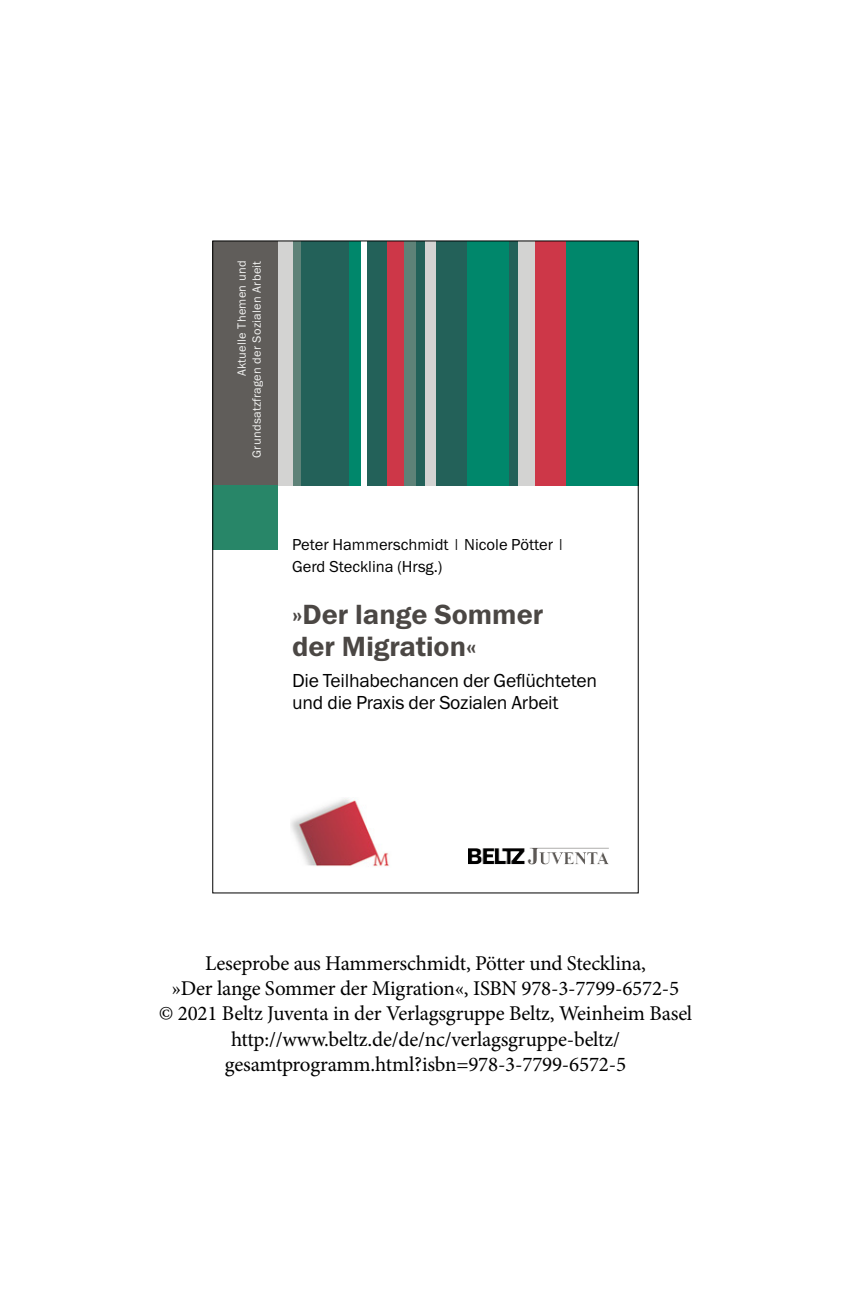
<style>
.page{position:relative;width:851px;height:1304px;background:#fff}
.page>*{position:absolute;margin:0;border:0;box-sizing:border-box;transform-origin:0 0}
.t1{font:28px/32px "Franklin Gothic Demi ITC";color:#4b4744}
.B_Ueberschrift_4{font:21px/25.2px "Minion Pro";letter-spacing:-.01em;color:#000;text-align:center}
.t2{font:19px/22.4px "Franklin Gothic Book ITC";letter-spacing:-.015em;color:#000}
.t3{font:16px/22px "Franklin Gothic Book ITC";color:#000}
.t4{font:12px/15px "Franklin Gothic Book ITC";letter-spacing:.025em;color:#f2f2f1;text-align:right}
</style>
<div class="page">
<img style="left:468px;top:848px;width:141px;height:17px">
<div style="left:213px;top:485px;width:65px;height:65px;background:#288668"></div>
<div style="left:213px;top:241px;width:65px;height:244px;background:#605d5a"></div>
<div style="left:566px;top:241px;width:72px;height:244px;background:#00876b"></div>
<div style="left:534px;top:241px;width:32px;height:244px;background:#cd3748"></div>
<div style="left:517px;top:241px;width:17px;height:244px;background:#d3d3d2"></div>
<div style="left:509px;top:241px;width:8px;height:244px;background:#236159"></div>
<div style="left:466px;top:241px;width:43px;height:244px;background:#00876b"></div>
<div style="left:435px;top:241px;width:31px;height:244px;background:#236159"></div>
<div style="left:424px;top:241px;width:11px;height:244px;background:#d3d3d2"></div>
<div style="left:415px;top:241px;width:9px;height:244px;background:#236159"></div>
<div style="left:387px;top:241px;width:17px;height:244px;background:#cd3748"></div>
<div style="left:349px;top:241px;width:11px;height:244px;background:#00876b"></div>
<div style="left:367px;top:241px;width:20px;height:244px;background:#236159"></div>
<div style="left:300px;top:241px;width:49px;height:244px;background:#236159"></div>
<div style="left:292px;top:241px;width:8px;height:244px;background:#5e8278"></div>
<div style="left:278px;top:241px;width:14px;height:244px;background:#d3d3d2"></div>
<div style="left:404px;top:241px;width:11px;height:244px;background:#5e8278"></div>
<img style="left:291px;top:798px;width:98px;height:69px">
<p class="t4" style="left:234px;top:458px;width:199px;rotate:-90deg">Aktuelle Themen und<br>Grundsatzfragen der Sozialen Arbeit</p>
<p class="t3" style="left:292px;top:533px;width:274px">Peter Hammerschmidt | Nicole Pötter |<br>Gerd Stecklina (Hrsg.)</p>
<h1 class="t1" style="left:292px;top:599px;width:253px">»Der lange Sommer der Migration«</h1>
<p class="t2" style="left:292px;top:669px;width:306px">Die Teilhabechancen der Geflüchteten und die Praxis der Sozialen Arbeit</p>
<p class="B_Ueberschrift_4" style="left:159px;top:951px;width:535px">Leseprobe aus Hammerschmidt, Pötter und Stecklina,<br>»Der lange Sommer der Migration«, ISBN 978-3-7799-6572-5<br>© 2021 Beltz Juventa in der Verlagsgruppe Beltz, Weinheim Basel http://www.beltz.de/de/nc/verlagsgruppe-beltz/ gesamtprogramm.html?isbn=978-3-7799-6572-5</p>
</div>
